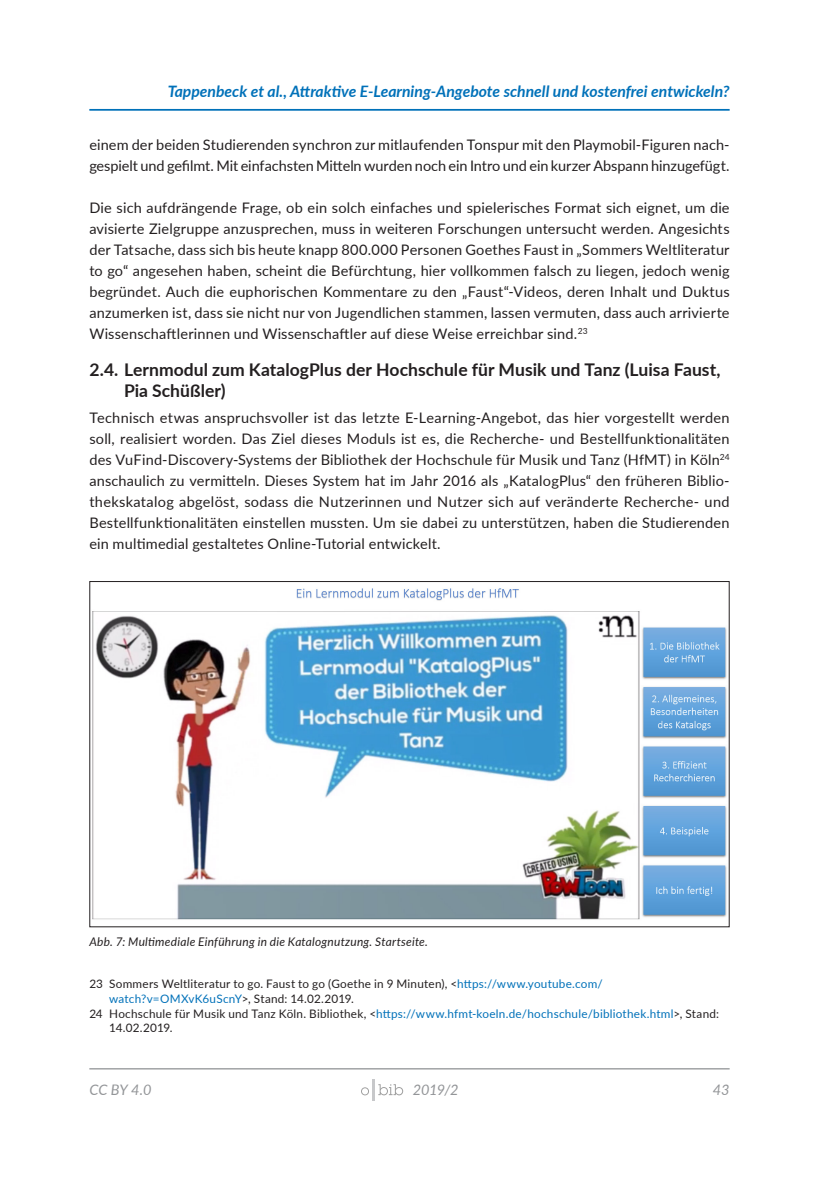
<style>
.page{position:relative;width:819px;height:1191px;background:#fff}
.page>*{position:absolute;margin:0;border:0;box-sizing:border-box;transform-origin:0 0}
.t1{font:700 17.5px/21px "Lato";color:#231f20}
.t2{font:italic 700 15.75px "Lato";color:#0071b9}
.t3{font:14.53px/21px "Lato";letter-spacing:.005em;color:#231f20;text-align:justify}
.t4{font:italic 14.53px "Lato";letter-spacing:-.01em;color:#939598}
.t5{font:italic 11.9px "Lato";letter-spacing:.02em;color:#231f20}
.t6{font:11.72px/14px "Lato";letter-spacing:.02em;color:#231f20}
.s1{color:#0071b9}
</style>
<div class="page">
<hr style="left:89px;top:1068px;width:640px;height:1px;background:#939598">
<hr style="left:372px;top:1079px;width:3px;height:21px;background:#c7c8ca">
<svg style="left:361px;top:1087px;width:8px;height:8px"></svg>
<svg style="left:378px;top:1084px;width:25px;height:11px"></svg>
<img style="left:92px;top:588px;width:635px;height:332px">
<hr style="left:89px;top:109px;width:640px;height:2px;background:#0071b9">
<p class="t2" style="left:168px;top:80px;width:563px">Tappenbeck et al., Attraktive E-Learning-Angebote schnell und kostenfrei entwickeln?</p>
<p class="t3" style="left:89px;top:134px;width:641px">einem der beiden Studierenden synchron zur mitlaufenden Tonspur mit den Playmobil-Figuren nach&shy;gespielt und gefilmt. Mit einfachsten Mitteln wurden noch ein Intro und ein kurzer Abspann hinzugefügt.</p>
<p class="t3" style="left:89px;top:197px;width:641px">Die sich aufdrängende Frage, ob ein solch einfaches und spielerisches Format sich eignet, um die avisierte Zielgruppe anzusprechen, muss in weiteren Forschungen untersucht werden. Angesichts der Tatsache, dass sich bis heute knapp 800.000 Personen Goethes Faust in „Sommers Weltliteratur to go“ angesehen haben, scheint die Befürchtung, hier vollkommen falsch zu liegen, jedoch wenig begründet. Auch die euphorischen Kommentare zu den „Faust“-Videos, deren Inhalt und Duktus anzumerken ist, dass sie nicht nur von Jugendlichen stammen, lassen vermuten, dass auch arrivierte Wissenschaftlerinnen und Wissenschaftler auf diese Weise erreichbar sind.<sup>23</sup></p>
<p class="t1" style="left:124px;top:358px;width:598px;text-indent:-35px">2.4. Lernmodul zum KatalogPlus der Hochschule für Musik und Tanz (Luisa Faust,<br>Pia Schüßler)</p>
<p class="t3" style="left:89px;top:407px;width:641px">Technisch etwas anspruchsvoller ist das letzte E-Learning-Angebot, das hier vorgestellt werden soll, realisiert worden. Das Ziel dieses Moduls ist es, die Recherche- und Bestellfunktionalitäten des VuFind-Discovery-Systems der Bibliothek der Hochschule für Musik und Tanz (HfMT) in Köln<sup>24 </sup>anschaulich zu vermitteln. Dieses System hat im Jahr 2016 als „KatalogPlus“ den früheren Biblio&shy;thekskatalog abgelöst, sodass die Nutzerinnen und Nutzer sich auf veränderte Recherche- und Bestellfunktionalitäten einstellen mussten. Um sie dabei zu unterstützen, haben die Studierenden ein multimedial gestaltetes Online-Tutorial entwickelt.</p>
<p class="t5" style="left:89px;top:933px;width:340px">Abb. 7: Multimediale Einführung in die Katalognutzung. Startseite.</p>
<p class="t6" style="left:109px;top:976px;width:495px;text-indent:-20px">23 Sommers Weltliteratur to go. Faust to go (Goethe in 9 Minuten), &lt;<span class="s1">https://www.youtube.com/ watch?v=OMXvK6uScnY</span>&gt;, Stand: 14.02.2019.</p>
<p class="t6" style="left:109px;top:1006px;width:611px;text-indent:-20px">24 Hochschule für Musik und Tanz Köln. Bibliothek, &lt;<span class="s1">https://www.hfmt-koeln.de/hochschule/bibliothek.html</span>&gt;, Stand:<br>14.02.2019.</p>
<p class="t4" style="left:89px;top:1079px;width:64px">CC BY 4.0</p>
<p class="t4" style="left:412px;top:1079px;width:47px">2019/2</p>
<p class="t4" style="left:712px;top:1079px;width:18px">43</p>
</div>
